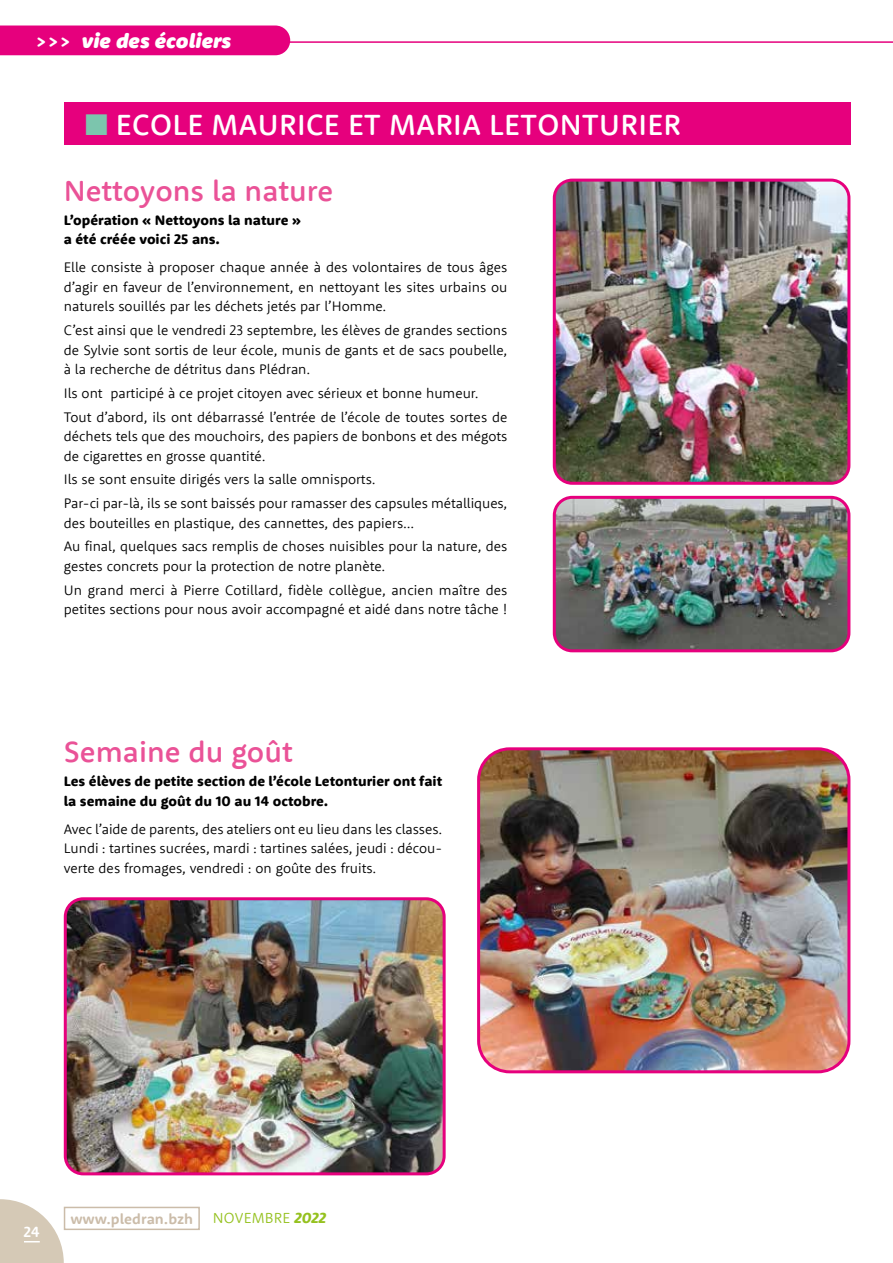
<style>
.page{position:relative;width:893px;height:1263px;background:#fff}
.page>*{position:absolute;margin:0;border:0;box-sizing:border-box;transform-origin:0 0}
.t1{font:500 30px "Rooney Sans";letter-spacing:.015em;color:#fff}
.t2{font:500 30px "Rooney Sans";color:#ea5297}
.t3{font:italic 900 21px "Rooney Sans";color:#fff}
.t4{font:700 15px "Rooney Sans";color:#cbbca9}
.t5{font:700 15px "Rooney Sans";color:#fff}
.t6{font:300 14.25px/19.5px "Rooney Sans";color:#000}
.t7{font:800 14.25px/19.5px "Rooney Sans";color:#000}
.s1{font-weight:700;font-style:normal}
.s2{color:#7cc5ad}
.s3{font-weight:300;color:#95c11f}
.s4{font-weight:800;font-style:italic;color:#95c11f}
</style>
<div class="page">
<svg style="left:0;top:1199px;width:64px;height:64px"></svg>
<div style="left:64px;top:1207px;width:136px;height:23px;border:2px solid #cbbca9"></div>
<div style="left:64px;top:102px;width:786px;height:43px;background:#e6007d"></div>
<hr style="left:115px;top:41px;width:778px;height:2px;background:#e6007d">
<div style="left:0;top:26px;width:290px;height:29px;background:#e6007d"></div>
<img style="left:554px;top:180px;width:295px;height:301px">
<div style="left:553px;top:179px;width:297px;height:306px;border:3px solid #e6007d;border-radius:18px"></div>
<img style="left:65px;top:901px;width:377px;height:273px">
<div style="left:64px;top:897px;width:382px;height:278px;border:3px solid #e6007d;border-radius:18px"></div>
<img style="left:481px;top:751px;width:368px;height:321px">
<div style="left:477px;top:747px;width:373px;height:326px;border:3px solid #e6007d;border-radius:31px"></div>
<img style="left:554px;top:497px;width:295px;height:154px">
<div style="left:553px;top:496px;width:297px;height:156px;border:3px solid #e6007d;border-radius:18px"></div>
<h2 class="t3" style="left:35px;top:27px;width:198px"><span class="s1">&gt;&gt;&gt;</span> vie des écoliers</h2>
<h1 class="t1" style="left:85px;top:105px;width:598px"><span class="s2">■</span> ECOLE MAURICE ET MARIA LETONTURIER</h1>
<h1 class="t2" style="left:64px;top:171px;width:271px">Nettoyons la nature</h1>
<p class="t7" style="left:64px;top:210px;width:239px">L’opération « Nettoyons la nature » a été créée voici 25 ans.</p>
<p class="t6" style="left:64px;top:257px;width:445px;text-align:justify">Elle consiste à proposer chaque année à des volontaires de tous âges d’agir en faveur de l’environnement, en nettoyant les sites urbains ou naturels souillés par les déchets jetés par l’Homme.</p>
<p class="t6" style="left:64px;top:320px;width:445px;text-align:justify">C’est ainsi que le vendredi 23 septembre, les élèves de grandes sections de Sylvie sont sortis de leur école, munis de gants et de sacs poubelle, à la recherche de détritus dans Plédran.</p>
<p class="t6" style="left:64px;top:381px;width:445px;line-height:23.7px">Ils ont participé à ce projet citoyen avec sérieux et bonne humeur.<br>Tout d’abord, ils ont débarrassé l’entrée de l’école de toutes sortes de</p>
<p class="t6" style="left:64px;top:426px;width:445px">déchets tels que des mouchoirs, des papiers de bonbons et des mégots de cigarettes en grosse quantité.</p>
<p class="t6" style="left:64px;top:467px;width:445px;line-height:23.7px">Ils se sont ensuite dirigés vers la salle omnisports.<br>Par-ci par-là, ils se sont baissés pour ramasser des capsules métalliques,</p>
<p class="t6" style="left:64px;top:510px;width:445px;line-height:23.7px">des bouteilles en plastique, des cannettes, des papiers…<br>Au final, quelques sacs remplis de choses nuisibles pour la nature, des</p>
<p class="t6" style="left:64px;top:554px;width:445px;line-height:23.7px">gestes concrets pour la protection de notre planète.<br>Un grand merci à Pierre Cotillard, fidèle collègue, ancien maître des</p>
<p class="t6" style="left:64px;top:599px;width:445px">petites sections pour nous avoir accompagné et aidé dans notre tâche !</p>
<h1 class="t2" style="left:64px;top:732px;width:230px">Semaine du goût</h1>
<p class="t7" style="left:64px;top:771px;width:380px">Les élèves de petite section de l’école Letonturier ont fait la semaine du goût du 10 au 14 octobre.</p>
<p class="t6" style="left:64px;top:818px;width:380px;text-align:justify">Avec l’aide de parents, des ateliers ont eu lieu dans les classes.<br>Lundi : tartines sucrées, mardi : tartines salées, jeudi : décou&shy;verte des fromages, vendredi : on goûte des fruits.</p>
<p class="t5" style="left:24px;top:1222px;width:17px">24</p>
<p class="t4" style="left:70px;top:1209px;width:257px">www.pledran.bzh <span class="s3">NOVEMBRE</span> <span class="s4">2022</span></p>
</div>
